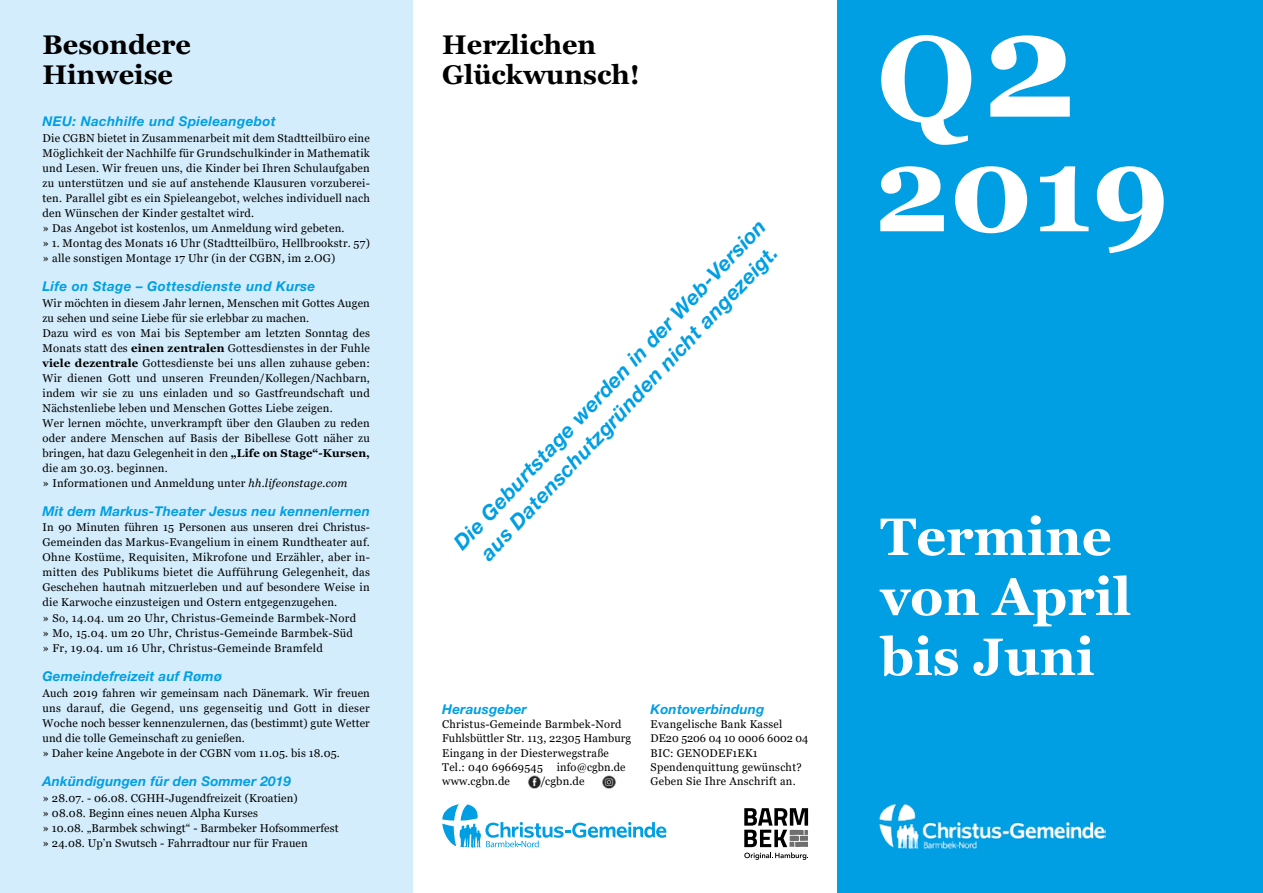
<style>
.page{position:relative;width:1263px;height:893px;background:#fff}
.page>*{position:absolute;margin:0;border:0;box-sizing:border-box;transform-origin:0 0}
.t1{font:700 150px "Georgia";color:#fff}
.t2{font:700 120px "Georgia";color:#fff}
.t3{font:700 52.5px/60px "Georgia";color:#fff}
.t4{font:700 27px/30px "Georgia";color:#000}
.t5{font:italic 700 20.85px/26.5px "Helvetica Neue LT Std";color:#009fe3;text-align:center}
.t6{font:italic 700 13.5px "Helvetica Neue LT Std";letter-spacing:.01em;color:#009fe3}
.t7{font:11.25px/15px "Georgia";letter-spacing:.02em;color:#000}
.s1{font-weight:700}
.s2{font-style:italic}
</style>
<div class="page">
<div style="left:0;top:0;width:412px;height:893px;background:#d4edfc"></div>
<div style="left:838px;top:0;width:425px;height:893px;background:#009fe3"></div>
<svg style="left:528px;top:775px;width:12px;height:13px"></svg>
<img style="left:602px;top:775px;width:14px;height:13px">
<img style="left:879px;top:804px;width:226px;height:44px">
<svg style="left:442px;top:804px;width:224px;height:44px"></svg>
<svg style="left:744px;top:808px;width:64px;height:52px"></svg>
<h3 class="t4" style="left:43px;top:30px;width:150px">Besondere<br>Hinweise</h3>
<h3 class="t4" style="left:442px;top:30px;width:199px">Herzlichen<br>Glückwunsch!</h3>
<p class="t6" style="left:43px;top:113px;width:235px">NEU: Nachhilfe und Spieleangebot</p>
<p class="t7" style="left:43px;top:131px;width:329px">Die CGBN bietet in Zusammenarbeit mit dem Stadtteilbüro eine Möglichkeit der Nachhilfe für Grundschulkinder in Mathematik und Lesen. Wir freuen uns, die Kinder bei Ihren Schulaufgaben zu unterstützen und sie auf anstehende Klausuren vorzuberei&shy;ten. Parallel gibt es ein Spieleangebot, welches individuell nach den Wünschen der Kinder gestaltet wird.<br>» Das Angebot ist kostenlos, um Anmeldung wird gebeten.<br>» 1. Montag des Monats 16 Uhr (Stadtteilbüro, Hellbrookstr. 57) » alle sonstigen Montage 17 Uhr (in der CGBN, im 2.OG)</p>
<p class="t6" style="left:43px;top:278px;width:274px">Life on Stage – Gottesdienste und Kurse</p>
<p class="t7" style="left:43px;top:296px;width:329px">Wir möchten in diesem Jahr lernen, Menschen mit Gottes Augen zu sehen und seine Liebe für sie erlebbar zu machen.<br>Dazu wird es von Mai bis September am letzten Sonntag des Monats statt des <span class="s1">einen zentralen</span> Gottesdienstes in der Fuhle <span class="s1">viele dezentrale</span> Gottesdienste bei uns allen zuhause geben:<br>Wir dienen Gott und unseren Freunden/Kollegen/Nachbarn, indem wir sie zu uns einladen und so Gastfreundschaft und Nächstenliebe leben und Menschen Gottes Liebe zeigen.<br>Wer lernen möchte, unverkrampft über den Glauben zu reden oder andere Menschen auf Basis der Bibellese Gott näher zu bringen, hat dazu Gelegenheit in den <span class="s1">„Life on Stage“-Kursen, </span>die am 30.03. beginnen.<br>» Informationen und Anmeldung unter <span class="s2">hh.lifeonstage.com</span></p>
<p class="t6" style="left:43px;top:503px;width:329px">Mit dem Markus-Theater Jesus neu kennenlernen</p>
<p class="t7" style="left:43px;top:520px;width:329px;text-align:justify">In 90 Minuten führen 15 Personen aus unseren drei Christus-Gemeinden das Markus-Evangelium in einem Rundtheater auf.<br>Ohne Kostüme, Requisiten, Mikrofone und Erzähler, aber in&shy;mitten des Publikums bietet die Aufführung Gelegenheit, das Geschehen hautnah mitzuerleben und auf besondere Weise in die Karwoche einzusteigen und Ostern entgegenzugehen.</p>
<p class="t7" style="left:43px;top:611px;width:315px">» So, 14.04. um 20 Uhr, Christus-Gemeinde Barmbek-Nord » Mo, 15.04. um 20 Uhr, Christus-Gemeinde Barmbek-Süd » Fr, 19.04. um 16 Uhr, Christus-Gemeinde Bramfeld</p>
<p class="t6" style="left:43px;top:668px;width:181px">Gemeindefreizeit auf Rømø</p>
<p class="t7" style="left:43px;top:686px;width:329px">Auch 2019 fahren wir gemeinsam nach Dänemark. Wir freuen uns darauf, die Gegend, uns gegenseitig und Gott in dieser Woche noch besser kennenzulernen, das (bestimmt) gute Wetter und die tolle Gemeinschaft zu genießen.<br>» Daher keine Angebote in der CGBN vom 11.05. bis 18.05.</p>
<p class="t6" style="left:43px;top:773px;width:250px">Ankündigungen für den Sommer 2019</p>
<p class="t7" style="left:43px;top:791px;width:298px">» 28.07. - 06.08. CGHH-Jugendfreizeit (Kroatien)<br>» 08.08. Beginn eines neuen Alpha Kurses<br>» 10.08. „Barmbek schwingt“ - Barmbeker Hofsommerfest » 24.08. Up’n Swutsch - Fahrradtour nur für Frauen</p>
<h3 class="t5" style="left:448px;top:538px;width:446px;rotate:-47deg">Die Geburtstage werden in der Web-Version aus Datenschutzgründen nicht angezeigt.</h3>
<p class="t6" style="left:442px;top:701px;width:86px">Herausgeber</p>
<p class="t7" style="left:442px;top:717px;width:190px;line-height:14.2px">Christus-Gemeinde Barmbek-Nord<br>Fuhlsbüttler Str. 113, 22305 Hamburg<br>Eingang in der Diesterwegstraße<br>Tel.: 040 69669545</p>
<p class="t7" style="left:557px;top:760px;width:70px">info@cgbn.de</p>
<p class="t7" style="left:442px;top:774px;width:69px">www.cgbn.de</p>
<p class="t7" style="left:541px;top:774px;width:45px">/cgbn.de</p>
<p class="t6" style="left:651px;top:701px;width:115px">Kontoverbindung</p>
<p class="t7" style="left:651px;top:717px;width:159px;line-height:14.2px">Evangelische Bank Kassel<br>DE20 5206 04 10 0006 6002 04<br>BIC: GENODEF1EK1<br>Spendenquittung gewünscht?<br>Geben Sie Ihre Anschrift an.</p>
<h2 class="t2" style="left:877px;top:2px;width:100px">Q</h2>
<h1 class="t1" style="left:982px;top:-32px;width:95px">2</h1>
<h2 class="t2" style="left:874px;top:113px;width:297px">2019</h2>
<h3 class="t3" style="left:880px;top:507px;width:253px">Termine von April bis Juni</h3>
</div>
